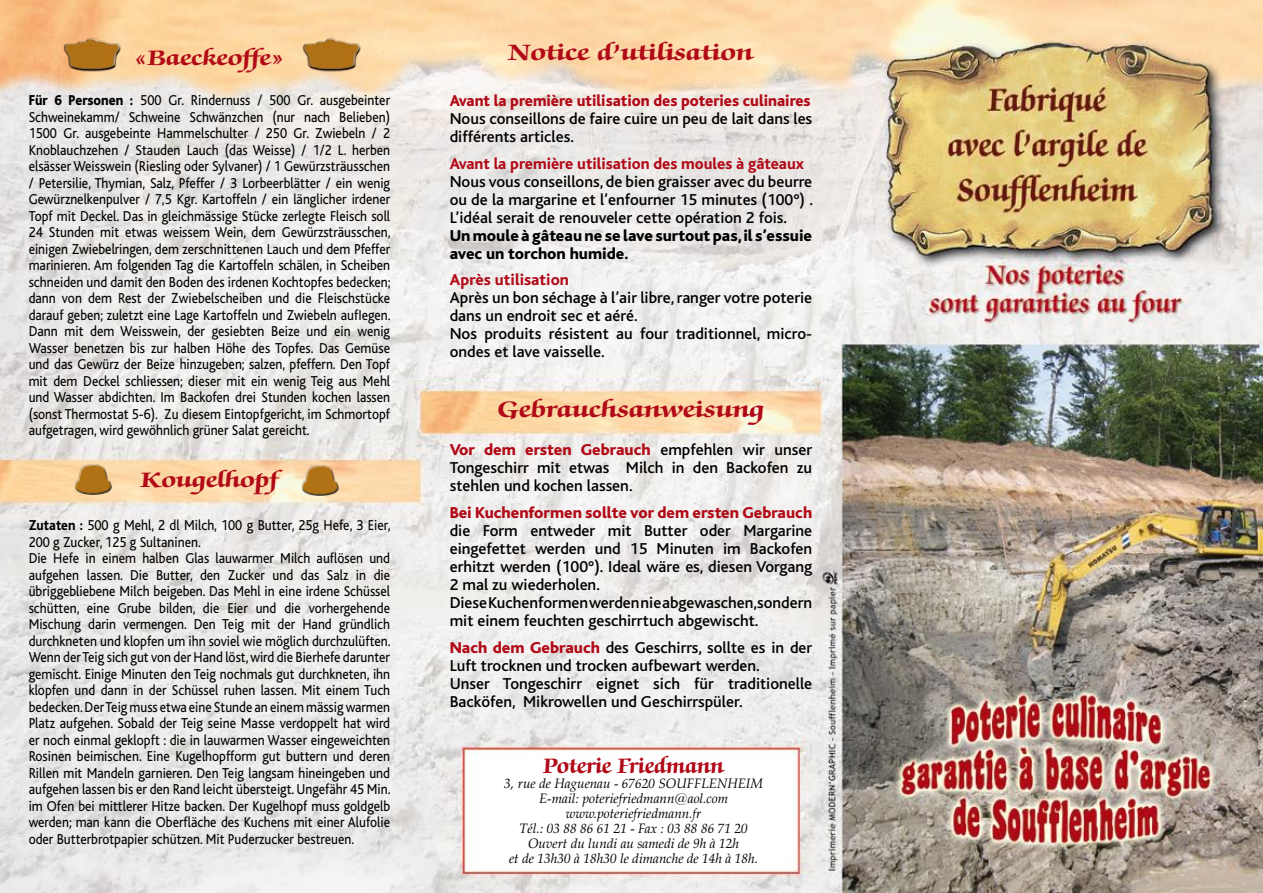
<style>
.page{position:relative;width:1263px;height:893px;background:#fff}
.page>*{position:absolute;margin:0;border:0;box-sizing:border-box;transform-origin:0 0}
.t1{font:700 25.5px "Zapf Chancery IT Cby BT";color:#b10917;scale:1.2 1}
.t2{font:700 24px "Zapf Chancery IT Cby BT";color:#b10917;scale:1.2 1}
.t3{font:700 24px "Zapf Chancery IT Cby BT";color:#b10917}
.t4{font:500 16.5px/18px "Bliss";color:#000}
.t5{font:800 16.5px/18px "Bliss";color:#000}
.t6{font:800 16.5px "Bliss";color:#b10917}
.t7{font:800 16.5px "Bliss";color:#b10917;scale:.96 1}
.t8{font:800 16.5px "Bliss";color:#b10917}
.t9{font:15px/16.5px "Bliss";color:#000;text-align:justify;scale:.9 1}
.t10{font:italic 13.5px/15px "Zapf Calligraphic 801 BT";color:#000;text-align:center}
.s1{font-weight:800}
.s2{font-weight:800;color:#b10917}
</style>
<div class="page">
<img style="left:0;top:0;width:1263px;height:893px">
<img style="left:72px;top:463px;width:41px;height:33px">
<img style="left:300px;top:465px;width:41px;height:32px">
<img style="left:54px;top:30px;width:74px;height:49px">
<img style="left:293px;top:29px;width:74px;height:49px">
<h2 class="t2" style="left:134px;top:45px;width:128px">«Baeckeoffe»</h2>
<p class="t9" style="left:29px;top:92px;width:404px"><span class="s1">Für 6 Personen :</span> 500 Gr. Rindernuss / 500 Gr. ausgebeinter Schweinekamm/ Schweine Schwänzchen (nur nach Belieben)<br>1500 Gr. ausgebeinte Hammelschulter / 250 Gr. Zwiebeln / 2<br>Knoblauchzehen / Stauden Lauch (das Weisse) / 1/2 L. herben elsässer Weisswein (Riesling oder Sylvaner) / 1 Gewürzsträusschen / Petersilie, Thymian, Salz, Pfeffer / 3 Lorbeerblätter / ein wenig Gewürznelkenpulver / 7,5 Kgr. Kartoffeln / ein länglicher irdener Topf mit Deckel. Das in gleichmässige Stücke zerlegte Fleisch soll 24 Stunden mit etwas weissem Wein, dem Gewürzsträusschen, einigen Zwiebelringen, dem zerschnittenen Lauch und dem Pfeffer marinieren. Am folgenden Tag die Kartoffeln schälen, in Scheiben schneiden und damit den Boden des irdenen Kochtopfes bedecken; dann von dem Rest der Zwiebelscheiben und die Fleischstücke darauf geben; zuletzt eine Lage Kartoffeln und Zwiebeln aufIegen.<br>Dann mit dem Weisswein, der gesiebten Beize und ein wenig Wasser benetzen bis zur halben Höhe des Topfes. Das Gemüse und das Gewürz der Beize hinzugeben; salzen, pfeffern. Den Topf mit dem Deckel schliessen; dieser mit ein wenig Teig aus Mehl und Wasser abdichten. Im Backofen drei Stunden kochen lassen (sonst Thermostat 5-6). Zu diesem Eintopfgericht, im Schmortopf aufgetragen, wird gewöhnlich grüner Salat gereicht.</p>
<h2 class="t2" style="left:141px;top:468px;width:116px">Kougelhopf</h2>
<p class="t9" style="left:29px;top:517px;width:404px;text-align:left"><span class="s1">Zutaten :</span> 500 g Mehl, 2 dl Milch, 100 g Butter, 25g Hefe, 3 Eier, 200 g Zucker, 125 g Sultaninen.<br>Die Hefe in einem halben Glas lauwarmer Milch auflösen und aufgehen lassen. Die Butter, den Zucker und das Salz in die übriggebliebene Milch beigeben. Das Mehl in eine irdene Schüssel schütten, eine Grube bilden, die Eier und die vorhergehende Mischung darin vermengen. Den Teig mit der Hand gründlich durchkneten und klopfen um ihn soviel wie möglich durchzulüften.<br>Wenn der Teig sich gut von der Hand löst, wird die Bierhefe darunter gemischt. Einige Minuten den Teig nochmals gut durchkneten, ihn klopfen und dann in der Schüssel ruhen lassen. Mit einem Tuch bedecken. Der Teig muss etwa eine Stunde an einem mässig warmen Platz aufgehen. Sobald der Teig seine Masse verdoppelt hat wird er noch einmal geklopft : die in lauwarmen Wasser eingeweichten Rosinen beimischen. Eine Kugelhopfform gut buttern und deren Rillen mit Mandeln garnieren. Den Teig langsam hineingeben und aufgehen lassen bis er den Rand leicht übersteigt. Ungefähr 45 Min. im Ofen bei mittlerer Hitze backen. Der Kugelhopf muss goldgelb werden; man kann die Oberfläche des Kuchens mit einer Alufolie oder Butterbrotpapier schützen. Mit Puderzucker bestreuen.</p>
<h1 class="t1" style="left:509px;top:39px;width:205px">Notice d’utilisation</h1>
<p class="t7" style="left:450px;top:92px;width:378px">Avant la première utilisation des poteries culinaires</p>
<p class="t4" style="left:450px;top:110px;width:364px">Nous conseillons de faire cuire un peu de lait dans les différents articles.</p>
<p class="t6" style="left:450px;top:155px;width:356px">Avant la première utilisation des moules à gâteaux</p>
<p class="t4" style="left:450px;top:173px;width:365px;text-align:justify">Nous vous conseillons, de bien graisser avec du beurre ou de la margarine et l’enfourner 15 minutes (100°) .<br>L’idéal serait de renouveler cette opération 2 fois.</p>
<p class="t5" style="left:450px;top:227px;width:364px">Un moule à gâteau ne se lave surtout pas, il s’essuie avec un torchon humide.</p>
<p class="t6" style="left:450px;top:271px;width:121px">Après utilisation</p>
<p class="t4" style="left:450px;top:289px;width:364px">Après un bon séchage à l’air libre, ranger votre poterie dans un endroit sec et aéré.<br>Nos produits résistent au four traditionnel, micro&shy;ondes et lave vaisselle.</p>
<h1 class="t1" style="left:497px;top:396px;width:224px">Gebrauchsanweisung</h1>
<p class="t4" style="left:450px;top:441px;width:364px;text-align:justify"><span class="s2">Vor dem ersten Gebrauch</span> empfehlen wir unser Tongeschirr mit etwas Milch in den Backofen zu stehlen und kochen lassen.</p>
<p class="t8" style="left:450px;top:504px;width:364px">Bei Kuchenformen sollte vor dem ersten Gebrauch</p>
<p class="t4" style="left:450px;top:522px;width:364px">die Form entweder mit Butter oder Margarine eingefettet werden und 15 Minuten im Backofen erhitzt werden (100°). Ideal wäre es, diesen Vorgang 2 mal zu wiederholen.<br>Diese Kuchenformen werden nie abgewaschen, sondern mit einem feuchten geschirrtuch abgewischt.</p>
<p class="t4" style="left:450px;top:639px;width:364px"><span class="s2">Nach dem Gebrauch</span> des Geschirrs, sollte es in der Luft trocknen und trocken aufbewart werden.<br>Unser Tongeschirr eignet sich für traditionelle Backöfen, Mikrowellen und Geschirrspüler.</p>
<h2 class="t3" style="left:543px;top:754px;width:182px">Poterie Friedmann</h2>
<p class="t10" style="left:504px;top:776px;width:260px">3, rue de Haguenau - 67620 SOUFFLENHEIM E-mail: poteriefriedmann@aol.com www.poteriefriedmann.fr<br>Tél.: 03 88 86 61 21 - Fax : 03 88 86 71 20<br>Ouvert du lundi au samedi de 9h à 12h<br>et de 13h30 à 18h30 le dimanche de 14h à 18h.</p>
</div>
